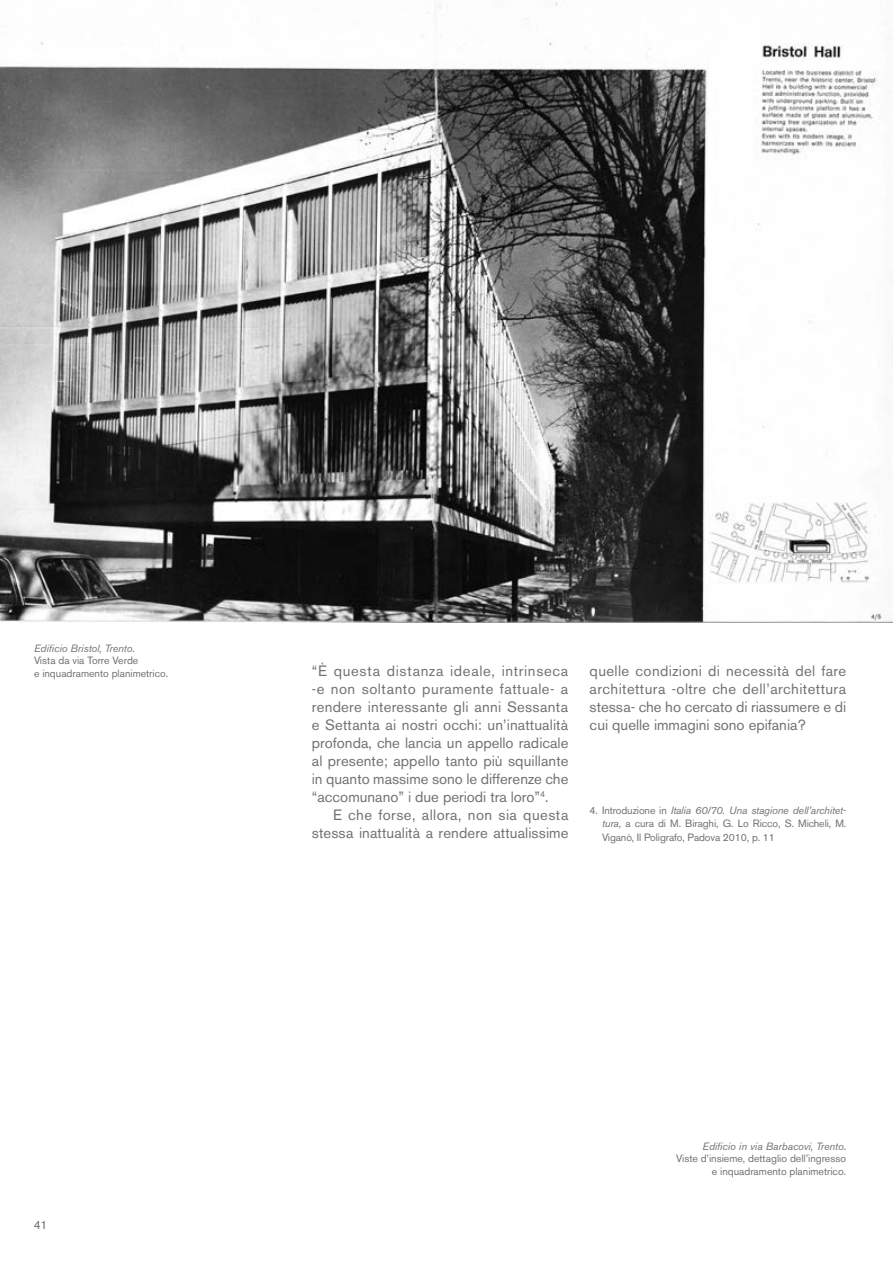
<style>
.page{position:relative;width:893px;height:1263px;background:#fff}
.page>*{position:absolute;margin:0;border:0;box-sizing:border-box;transform-origin:0 0}
.t1{font:14.85px/18px "Akzidenz Grotesk BE";color:#707172;text-align:justify}
.t2{font:12px "Akzidenz Grotesk BE";color:#707172}
.t3{font:10.5px/12.6px "Akzidenz Grotesk BE";color:#707172;text-align:justify}
.s1{font-style:italic}
</style>
<div class="page">
<img style="left:0;top:2px;width:893px;height:620px">
<p class="t3" style="left:34px;top:642px;width:136px;text-align:left"><span class="s1">Edificio Bristol, Trento</span>.<br>Vista da via Torre Verde<br>e inquadramento planimetrico.</p>
<p class="t2" style="left:34px;top:1217px;width:15px">41</p>
<p class="t1" style="left:312px;top:662px;width:258px">“È questa distanza ideale, intrinseca -e non soltanto puramente fattuale- a rendere interessante gli anni Sessanta e Settanta ai nostri occhi: un’inattualità profonda, che lancia un appello radicale al presente; appello tanto più squillante in quanto massime sono le differenze che “accomunano” i due periodi tra loro”<sup>4</sup>.</p>
<p class="t1" style="left:312px;top:806px;width:258px;text-align:right">E che forse, allora, non sia questa stessa inattualità a rendere attualissime</p>
<p class="t1" style="left:590px;top:662px;width:258px">quelle condizioni di necessità del fare architettura -oltre che dell’architettura stessa- che ho cercato di riassumere e di cui quelle immagini sono epifania?</p>
<p class="t3" style="left:602px;top:803px;width:246px;line-height:13.5px;text-indent:-13px">4. Introduzione in <span class="s1">Italia 60/70. Una stagione dell’architet&shy;tura</span>, a cura di M. Biraghi, G. Lo Ricco, S. Micheli, M.<br>Viganò, Il Poligrafo, Padova 2010, p. 11</p>
<p class="t3" style="left:676px;top:1140px;width:171px;text-align:right"><span class="s1">Edificio in via Barbacovi, Trento</span>.<br>Viste d’insieme, dettaglio dell’ingresso e inquadramento planimetrico.</p>
</div>
